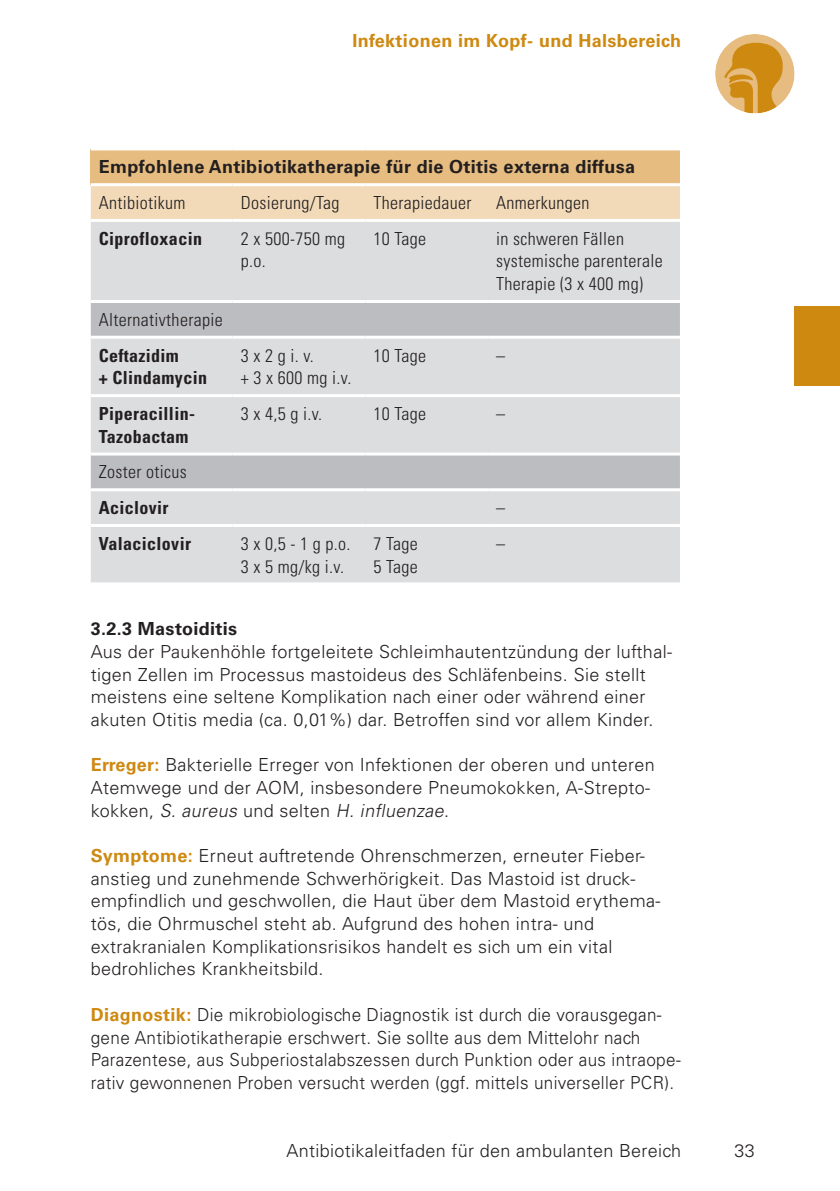
<style>
.page{position:relative;width:840px;height:1191px;background:#fff}
.page>*{position:absolute;margin:0;border:0;box-sizing:border-box;transform-origin:0 0}
.Lauftext-Univers_45{font:300 18px/22.6px "Univers LT Std";letter-spacing:.02em;color:#231f20}
.Lauftext-Univers_45-2{font:300 18px/22.6px "Univers LT Std";letter-spacing:.02em;color:#231f20;scale:.95 1}
.Tabelle-Univers_47_C{font:300 condensed 18px/22.6px "Univers LT Std";letter-spacing:.02em;color:#231f20}
.Tabelle-Univers_67_C{font:700 condensed 18px/22.6px "Univers LT Std";letter-spacing:.02em;color:#231f20}
.Ü3-Univers_65_Bold_9{font:700 18px "Univers LT Std";letter-spacing:.02em;color:#231f20}
.t1{font:700 18px "Univers LT Std";letter-spacing:.02em;color:#ce8911}
.s1{font-weight:700;color:#ce8911}
.s2{font-style:italic}
</style>
<div class="page">
<div style="left:794px;top:306px;width:45px;height:80px;background:#ce8911"></div>
<div style="left:714px;top:34px;width:80px;height:79px;background:#e6bc80;border-radius:50%"></div>
<svg style="left:724px;top:43px;width:58px;height:70px"></svg>
<div style="left:91px;top:149px;width:588px;height:36px;background:#e6bc80"></div>
<div style="left:91px;top:186px;width:588px;height:33px;background:#f2dab9"></div>
<div style="left:91px;top:222px;width:588px;height:360px;background:#dcdddf"></div>
<svg style="left:91px;top:303px;width:588px;height:185px;background:#d0d1d3"></svg>
<hr style="left:91px;top:394px;width:141px;height:3px;background:#fff">
<hr style="left:232px;top:394px;width:133px;height:3px;background:#fff">
<hr style="left:365px;top:394px;width:123px;height:3px;background:#fff">
<hr style="left:488px;top:394px;width:191px;height:3px;background:#fff">
<hr style="left:91px;top:524px;width:141px;height:3px;background:#fff">
<hr style="left:232px;top:524px;width:133px;height:3px;background:#fff">
<hr style="left:365px;top:524px;width:123px;height:3px;background:#fff">
<hr style="left:488px;top:524px;width:191px;height:3px;background:#fff">
<hr style="left:91px;top:147px;width:141px;height:3px;background:#fff">
<hr style="left:232px;top:147px;width:133px;height:3px;background:#fff">
<hr style="left:365px;top:147px;width:123px;height:3px;background:#fff">
<hr style="left:488px;top:147px;width:191px;height:3px;background:#fff">
<hr style="left:91px;top:300px;width:141px;height:3px;background:#fff">
<hr style="left:232px;top:300px;width:133px;height:3px;background:#fff">
<hr style="left:365px;top:300px;width:123px;height:3px;background:#fff">
<hr style="left:488px;top:300px;width:191px;height:3px;background:#fff">
<hr style="left:91px;top:336px;width:141px;height:3px;background:#fff">
<hr style="left:232px;top:336px;width:133px;height:3px;background:#fff">
<hr style="left:365px;top:336px;width:123px;height:3px;background:#fff">
<hr style="left:488px;top:336px;width:191px;height:3px;background:#fff">
<hr style="left:91px;top:452px;width:141px;height:3px;background:#fff">
<hr style="left:232px;top:452px;width:133px;height:3px;background:#fff">
<hr style="left:365px;top:452px;width:123px;height:3px;background:#fff">
<hr style="left:488px;top:452px;width:191px;height:3px;background:#fff">
<hr style="left:91px;top:488px;width:141px;height:3px;background:#fff">
<hr style="left:232px;top:488px;width:133px;height:3px;background:#fff">
<hr style="left:365px;top:488px;width:123px;height:3px;background:#fff">
<hr style="left:488px;top:488px;width:191px;height:3px;background:#fff">
<hr style="left:91px;top:183px;width:141px;height:3px;background:#fff">
<hr style="left:232px;top:183px;width:133px;height:3px;background:#fff">
<hr style="left:365px;top:183px;width:123px;height:3px;background:#fff">
<hr style="left:488px;top:183px;width:191px;height:3px;background:#fff">
<p class="t1" style="left:352px;top:30px;width:330px">Infektionen im Kopf- und Halsbereich</p>
<p class="Ü3-Univers_65_Bold_9" style="left:99px;top:156px;width:537px">Empfohlene Antibiotikatherapie für die Otitis externa diffusa</p>
<p class="Tabelle-Univers_47_C" style="left:99px;top:191px;width:88px">Antibiotikum</p>
<p class="Tabelle-Univers_47_C" style="left:240px;top:191px;width:100px">Dosierung/Tag</p>
<p class="Tabelle-Univers_47_C" style="left:373px;top:191px;width:100px">Therapiedauer</p>
<p class="Tabelle-Univers_47_C" style="left:496px;top:191px;width:95px">Anmerkungen</p>
<p class="Tabelle-Univers_67_C" style="left:99px;top:227px;width:105px">Ciprofloxacin</p>
<p class="Tabelle-Univers_47_C" style="left:240px;top:227px;width:106px">2 x 500-750 mg p.o.</p>
<p class="Tabelle-Univers_47_C" style="left:373px;top:227px;width:54px">10 Tage</p>
<p class="Tabelle-Univers_47_C" style="left:496px;top:227px;width:168px">in schweren Fällen systemische parenterale<br>Therapie (3 x 400 mg)</p>
<p class="Tabelle-Univers_47_C" style="left:99px;top:308px;width:125px">Alternativtherapie</p>
<p class="Tabelle-Univers_67_C" style="left:99px;top:344px;width:82px">Ceftazidim</p>
<p class="Tabelle-Univers_67_C" style="left:99px;top:366px;width:110px">+ Clindamycin</p>
<p class="Tabelle-Univers_47_C" style="left:240px;top:344px;width:75px">3 x 2 g i. v.</p>
<p class="Tabelle-Univers_47_C" style="left:240px;top:367px;width:112px">+ 3 x 600 mg i.v.</p>
<p class="Tabelle-Univers_47_C" style="left:373px;top:344px;width:54px">10 Tage</p>
<p class="Tabelle-Univers_47_C" style="left:496px;top:344px;width:10px">–</p>
<p class="Tabelle-Univers_67_C" style="left:99px;top:402px;width:98px">Piperacillin-<br>Tazobactam</p>
<p class="Tabelle-Univers_47_C" style="left:240px;top:402px;width:83px">3 x 4,5 g i.v.</p>
<p class="Tabelle-Univers_47_C" style="left:373px;top:402px;width:54px">10 Tage</p>
<p class="Tabelle-Univers_47_C" style="left:496px;top:402px;width:10px">–</p>
<p class="Tabelle-Univers_47_C" style="left:99px;top:461px;width:90px">Zoster oticus</p>
<p class="Tabelle-Univers_67_C" style="left:99px;top:496px;width:71px">Aciclovir</p>
<p class="Tabelle-Univers_47_C" style="left:496px;top:496px;width:10px">–</p>
<p class="Tabelle-Univers_67_C" style="left:99px;top:532px;width:94px">Valaciclovir</p>
<p class="Tabelle-Univers_47_C" style="left:240px;top:532px;width:111px">3 x 0,5 - 1 g p.o.</p>
<p class="Tabelle-Univers_47_C" style="left:240px;top:555px;width:105px">3 x 5 mg/kg i.v.</p>
<p class="Tabelle-Univers_47_C" style="left:373px;top:532px;width:46px">7 Tage</p>
<p class="Tabelle-Univers_47_C" style="left:373px;top:555px;width:46px">5 Tage</p>
<p class="Tabelle-Univers_47_C" style="left:496px;top:532px;width:10px">–</p>
<h3 class="Ü3-Univers_65_Bold_9" style="left:91px;top:618px;width:148px">3.2.3 Mastoiditis</h3>
<p class="Lauftext-Univers_45" style="left:91px;top:640px;width:582px">Aus der Paukenhöhle fortgeleitete Schleimhautentzündung der lufthal&shy;tigen Zellen im Processus mastoideus des Schläfenbeins. Sie stellt meistens eine seltene Komplikation nach einer oder während einer akuten Otitis media (ca. 0,01%) dar. Betroffen sind vor allem Kinder.</p>
<p class="Lauftext-Univers_45" style="left:91px;top:753px;width:565px"><span class="s1">Erreger:</span> Bakterielle Erreger von Infektionen der oberen und unteren<br>Atemwege und der AOM, insbesondere Pneumokokken, A-Strepto&shy;ko k ke n , <span class="s2">S. aureus</span> u n d s e l te n <span class="s2">H. influenzae</span>.</p>
<p class="Lauftext-Univers_45" style="left:91px;top:844px;width:570px"><span class="s1">Symptome:</span> Erneut auftretende Ohrenschmerzen, erneuter Fieber&shy;anstieg und zunehmende Schwerhörigkeit. Das Mastoid ist druck&shy;empfindlich und geschwollen, die Haut über dem Mastoid erythema&shy;tös, die Ohrmuschel steht ab. Aufgrund des hohen intra- und extrakranialen Komplikationsrisikos handelt es sich um ein vital bedrohliches Krankheitsbild.</p>
<p class="Lauftext-Univers_45-2" style="left:91px;top:1003px;width:622px"><span class="s1">Diagnostik:</span> Die mikrobiologische Diagnostik ist durch die vorausgegan&shy;gene Antibiotikatherapie erschwert. Sie sollte aus dem Mittelohr nach Parazentese, aus Subperiostalabszessen durch Punktion oder aus intraope&shy;rativ gewonnenen Proben versucht werden (ggf. mittels universeller PCR).</p>
<p class="Lauftext-Univers_45" style="left:286px;top:1139px;width:396px">Antibiotikaleitfaden für den ambulanten Bereich</p>
<p class="Lauftext-Univers_45" style="left:734px;top:1139px;width:22px">33</p>
</div>
